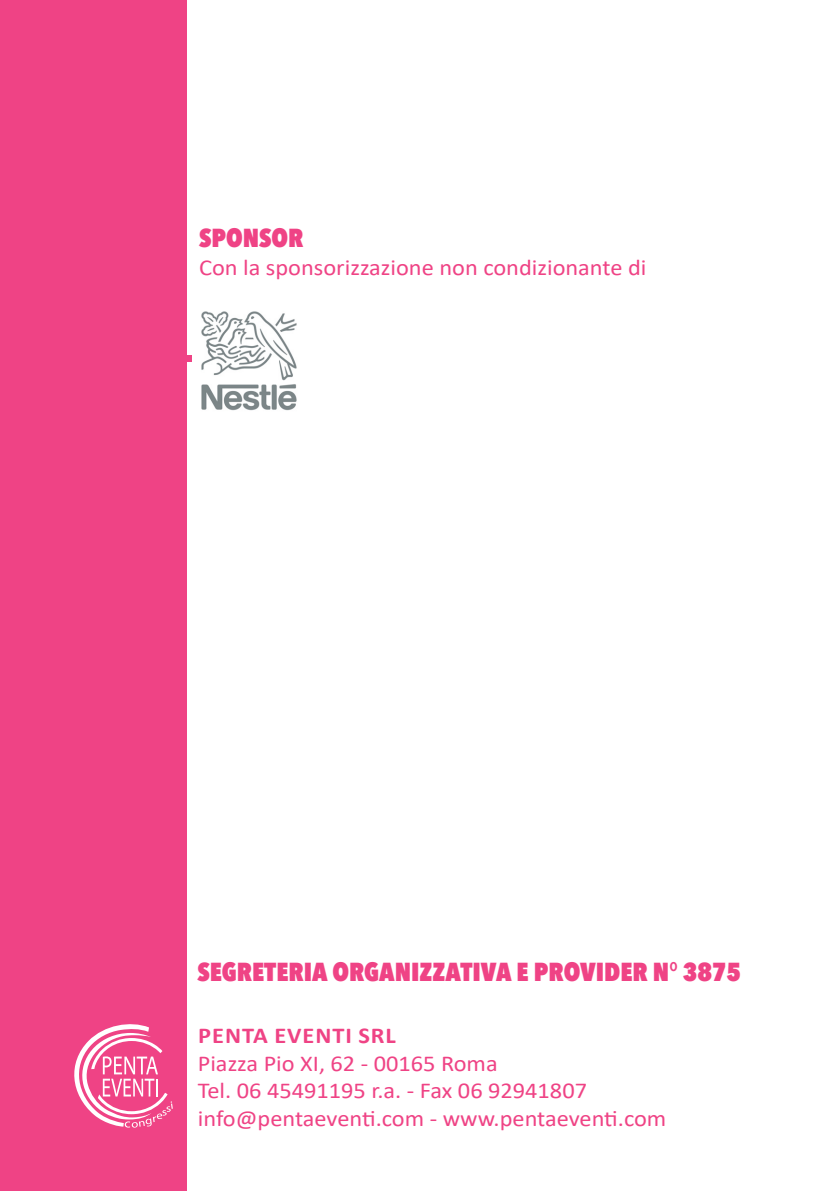
<style>
.page{position:relative;width:840px;height:1191px;background:#fff}
.page>*{position:absolute;margin:0;border:0;box-sizing:border-box;transform-origin:0 0}
.t1{font:700 52px "Avenir Next Condensed";color:#ef4385}
.t2{font:800 26px "Avenir Next Condensed";color:#ef4385}
.t3{font:22.8px "Calibri";color:#ef4385;scale:1.07 1}
.t4{font:700 22.8px "Calibri";letter-spacing:.04em;color:#ef4385;scale:1.07 1}
</style>
<div class="page">
<div style="left:0;top:0;width:186px;height:1191px;background:#ef4385"></div>
<svg style="left:74px;top:1024px;width:99px;height:103px"></svg>
<img style="left:201px;top:311px;width:96px;height:100px">
<p class="t2" style="left:199px;top:222px;width:106px">SPONSOR</p>
<p class="t3" style="left:199px;top:251px;width:419px">Con la sponsorizzazione non condizionante di</p>
<p class="t1" style="left:181px;top:323px;width:14px">-</p>
<p class="t2" style="left:197px;top:955px;width:545px">SEGRETERIA ORGANIZZATIVA E PROVIDER N° 3875</p>
<p class="t4" style="left:198px;top:1019px;width:186px">PENTA EVENTI SRL</p>
<p class="t3" style="left:198px;top:1047px;width:282px">Piazza Pio XI, 62 - 00165 Roma</p>
<p class="t3" style="left:198px;top:1074px;width:365px">Tel. 06 45491195 r.a. - Fax 06 92941807</p>
<p class="t3" style="left:198px;top:1102px;width:439px">info@pentaeventi.com - www.pentaeventi.com</p>
</div>
